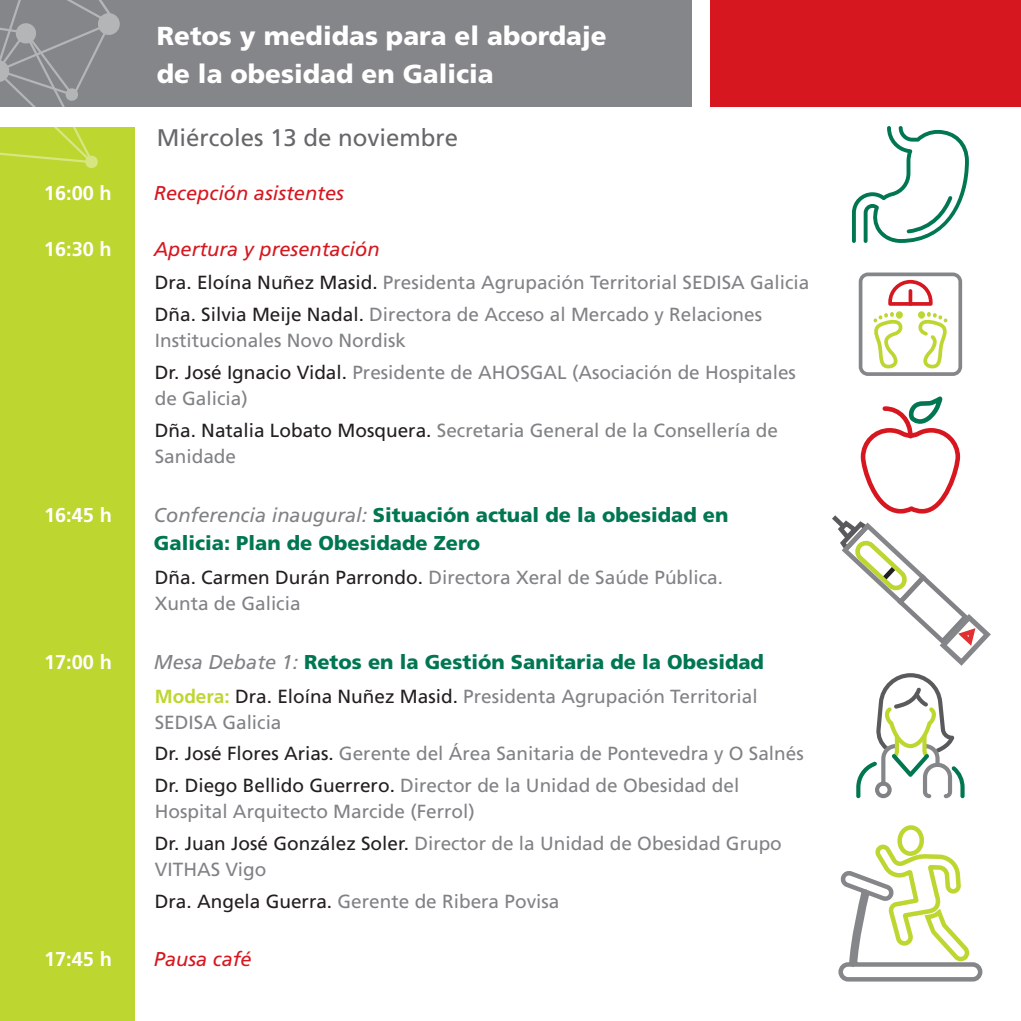
<style>
.page{position:relative;width:1021px;height:1021px;background:#fff}
.page>*{position:absolute;margin:0;border:0;box-sizing:border-box;transform-origin:0 0}
.t1{font:900 26px/38px "Frutiger";color:#fff}
.t2{font:24px "Frutiger";color:#67676a}
.t3{font:900 20px/28px "Frutiger";color:#017751}
.t4{font:italic 20px "Frutiger";color:#d7171f}
.t5{font:700 20px "Frutiger";color:#fff}
.t6{font:19px/31.8px "Frutiger";color:#808285}
.s1{color:#231f20}
.s2{font-weight:400;font-style:italic;color:#808285}
.s3{font-weight:700;color:#bed630}
</style>
<div class="page">
<div style="left:0;top:0;width:691px;height:106px;background:#848689"></div>
<div style="left:0;top:128px;width:135px;height:892px;background:#bed630"></div>
<svg style="left:0;top:0;width:120px;height:168px"></svg>
<div style="left:710px;top:0;width:310px;height:106px;background:#d7171f"></div>
<svg style="left:852px;top:126px;width:116px;height:117px"></svg>
<svg style="left:858px;top:272px;width:104px;height:104px"></svg>
<svg style="left:908px;top:289px;width:4px;height:17px"></svg>
<svg style="left:832px;top:396px;width:159px;height:402px"></svg>
<svg style="left:838px;top:825px;width:145px;height:157px"></svg>
<h1 class="t1" style="left:157px;top:16px;width:451px">Retos y medidas para el abordaje de la obesidad en Galicia</h1>
<p class="t2" style="left:157px;top:124px;width:303px">Miércoles 13 de noviembre</p>
<p class="t5" style="left:44px;top:182px;width:69px">16:00 h</p>
<p class="t4" style="left:154px;top:182px;width:192px">Recepción asistentes</p>
<p class="t5" style="left:44px;top:238px;width:69px">16:30 h</p>
<p class="t4" style="left:154px;top:238px;width:227px">Apertura y presentación</p>
<p class="t6" style="left:155px;top:266px;width:656px"><span class="s1">Dra. Eloína Nuñez Masid.</span> Presidenta Agrupación Territorial SEDISA Galicia<br><span class="s1">Dña. Silvia Meije Nadal.</span> Directora de Acceso al Mercado y Relaciones</p>
<p class="t6" style="left:155px;top:324px;width:642px">Institucionales Novo Nordisk<br><span class="s1">Dr. José Ignacio Vidal.</span> Presidente de AHOSGAL (Asociación de Hospitales</p>
<p class="t6" style="left:155px;top:382px;width:624px">de Galicia)<br><span class="s1">Dña. Natalia Lobato Mosquera.</span> Secretaria General de la Consellería de</p>
<p class="t6" style="left:155px;top:440px;width:83px">Sanidade</p>
<p class="t5" style="left:44px;top:503px;width:69px">16:45 h</p>
<p class="t3" style="left:154px;top:501px;width:576px"><span class="s2">Conferencia inaugural:</span> Situación actual de la obesidad en<br>Galicia: Plan de Obesidade Zero</p>
<p class="t6" style="left:155px;top:564px;width:570px;line-height:26px"><span class="s1">Dña. Carmen Durán Parrondo.</span> Directora Xeral de Saúde Pública.<br>Xunta de Galicia</p>
<p class="t5" style="left:44px;top:650px;width:69px">17:00 h</p>
<p class="t3" style="left:154px;top:647px;width:611px"><span class="s2">Mesa Debate 1:</span> Retos en la Gestión Sanitaria de la Obesidad</p>
<p class="t6" style="left:155px;top:683px;width:604px;line-height:26px"><span class="s3">Modera:</span> <span class="s1">Dra. Eloína Nuñez Masid.</span> Presidenta Agrupación Territorial<br>SEDISA Galicia</p>
<p class="t6" style="left:155px;top:737px;width:650px"><span class="s1">Dr. José Flores Arias.</span> Gerente del Área Sanitaria de Pontevedra y O Salnés<br><span class="s1">Dr. Diego Bellido Guerrero.</span> Director de la Unidad de Obesidad del</p>
<p class="t6" style="left:155px;top:795px;width:628px">Hospital Arquitecto Marcide (Ferrol)<br><span class="s1">Dr. Juan José González Soler.</span> Director de la Unidad de Obesidad Grupo</p>
<p class="t6" style="left:155px;top:853px;width:406px">VITHAS Vigo<br><span class="s1">Dra. Angela Guerra.</span> Gerente de Ribera Povisa</p>
<p class="t5" style="left:44px;top:947px;width:69px">17:45 h</p>
<p class="t4" style="left:154px;top:947px;width:99px">Pausa café</p>
</div>
